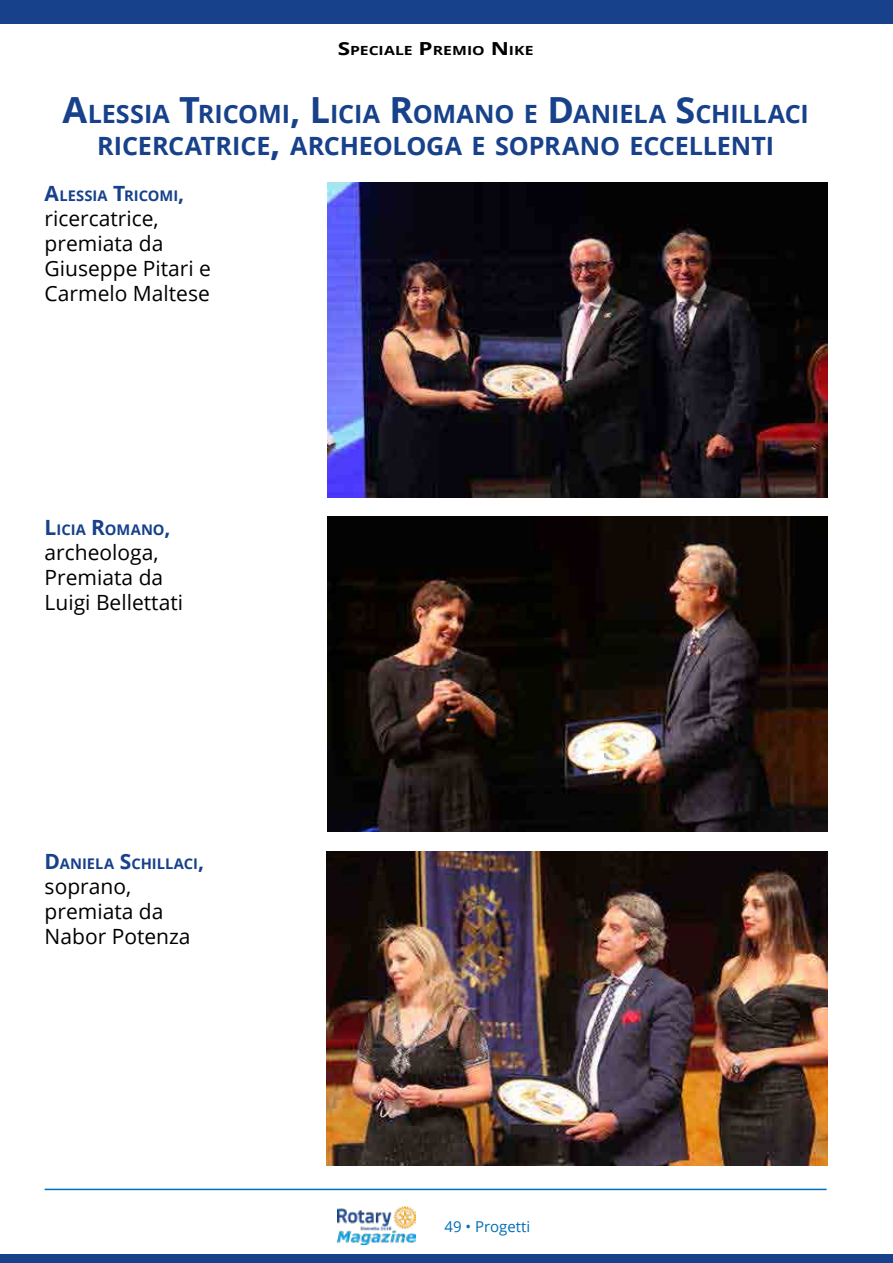
<style>
.page{position:relative;width:893px;height:1263px;background:#fff}
.page>*{position:absolute;margin:0;border:0;box-sizing:border-box;transform-origin:0 0}
.t1{font:700 25.2px/32.7px "Open Sans";letter-spacing:-.005em;color:#17418a;text-align:center}
.t2{font:21px/25.2px "Open Sans";color:#000}
.t3{font:15px "Open Sans";color:#006db8}
.t4{font:700 14.7px "Open Sans";color:#17418a}
.t5{font:700 12.6px "Open Sans";color:#000;scale:1.25 1}
.s1{font-size:18px}
.s2{font-size:36px}
.s3{font-size:21px}
</style>
<div class="page">
<img style="left:337px;top:1206px;width:79px;height:39px">
<hr style="left:45px;top:1189px;width:782px;height:1px;background:#006db8">
<div style="left:0;top:1254px;width:893px;height:9px;background:#17418a"></div>
<div style="left:0;top:0;width:893px;height:23px;background:#17418a"></div>
<img style="left:327px;top:183px;width:500px;height:315px">
<img style="left:327px;top:517px;width:500px;height:315px">
<img style="left:327px;top:851px;width:500px;height:315px">
<p class="t5" style="left:338px;top:42px;width:158px"><span class="s1">S</span>PECIALE <span class="s1">P</span>REMIO <span class="s1">N</span>IKE</p>
<p class="t1" style="left:62px;top:97px;width:748px"><span class="s2">A</span>LESSIA <span class="s2">T</span>RICOMI<span class="s2">, L</span>ICIA <span class="s2">R</span>OMANO E <span class="s2">D</span>ANIELA <span class="s2">S</span>CHILLACI<br>RICERCATRICE<span class="s2">,</span> ARCHEOLOGA E SOPRANO ECCELLENTI</p>
<p class="t4" style="left:45px;top:185px;width:141px"><span class="s3">A</span>LESSIA <span class="s3">T</span>RICOMI<span class="s3">,</span></p>
<p class="t2" style="left:45px;top:205px;width:168px">ricercatrice, premiata da<br>Giuseppe Pitari e<br>Carmelo Maltese</p>
<p class="t4" style="left:45px;top:519px;width:127px"><span class="s3">L</span>ICIA <span class="s3">R</span>OMANO<span class="s3">,</span></p>
<p class="t2" style="left:45px;top:539px;width:140px">archeologa,<br>Premiata da<br>Luigi Bellettati</p>
<p class="t4" style="left:45px;top:853px;width:161px"><span class="s3">D</span>ANIELA <span class="s3">S</span>CHILLACI<span class="s3">,</span></p>
<p class="t2" style="left:45px;top:873px;width:148px">soprano, premiata da<br>Nabor Potenza</p>
<p class="t3" style="left:444px;top:1216px;width:87px">49 • Progetti</p>
</div>
